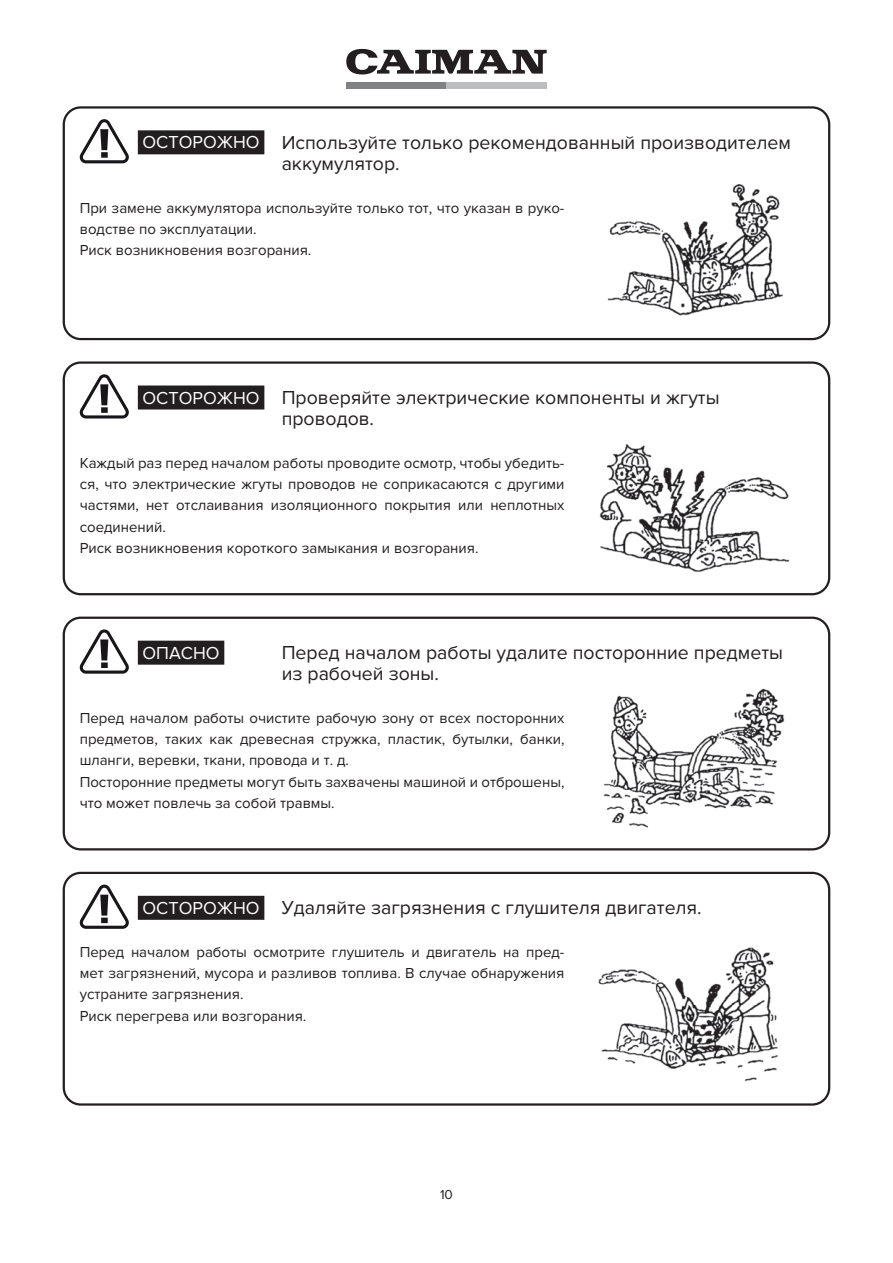
<style>
.page{position:relative;width:893px;height:1263px;background:#fff}
.page>*{position:absolute;margin:0;border:0;box-sizing:border-box;transform-origin:0 0}
.t1{font:19.5px/21.3px "Proxima Nova";color:#231f20}
.t2{font:18px "Proxima Nova";color:#fff}
.t3{font:15px/21.3px "Proxima Nova";color:#231f20}
.t4{font:13.5px "Proxima Nova";color:#231f20}
.s1{font-size:18px;color:#fff}
</style>
<div class="page">
<svg style="left:346px;top:49px;width:201px;height:25px"></svg>
<div style="left:347px;top:82px;width:100px;height:7px;background:#808285"></div>
<div style="left:447px;top:82px;width:100px;height:7px;background:#bcbdc0"></div>
<div style="left:63px;top:106px;width:767px;height:234px;border:2px solid #231f20;border-radius:17px"></div>
<div style="left:63px;top:361px;width:767px;height:234px;border:2px solid #231f20;border-radius:17px"></div>
<svg style="left:80px;top:119px;width:49px;height:44px"></svg>
<svg style="left:80px;top:374px;width:49px;height:44px"></svg>
<div style="left:138px;top:130px;width:126px;height:24px;background:#231f20"></div>
<div style="left:138px;top:385px;width:126px;height:24px;background:#231f20"></div>
<img style="left:607px;top:184px;width:176px;height:132px">
<img style="left:599px;top:444px;width:191px;height:128px">
<div style="left:63px;top:617px;width:767px;height:233px;border:2px solid #231f20;border-radius:17px"></div>
<div style="left:63px;top:872px;width:767px;height:234px;border:2px solid #231f20;border-radius:17px"></div>
<svg style="left:80px;top:629px;width:49px;height:45px"></svg>
<svg style="left:80px;top:885px;width:49px;height:44px"></svg>
<div style="left:138px;top:641px;width:86px;height:24px;background:#231f20"></div>
<div style="left:138px;top:896px;width:126px;height:24px;background:#231f20"></div>
<img style="left:603px;top:688px;width:182px;height:140px">
<img style="left:598px;top:947px;width:180px;height:135px">
<p class="t2" style="left:142px;top:132px;width:119px">ОСТОРОЖНО</p>
<h1 class="t1" style="left:282px;top:132px;width:511px">Используйте только рекомендованный производителем аккумулятор.</h1>
<p class="t3" style="left:80px;top:197px;width:486px">При замене аккумулятора используйте только тот, что указан в руко&shy;водстве по эксплуатации.<br>Риск возникновения возгорания.</p>
<p class="t2" style="left:142px;top:387px;width:119px">ОСТОРОЖНО</p>
<h1 class="t1" style="left:282px;top:387px;width:439px">Проверяйте электрические компоненты и жгуты проводов.</h1>
<p class="t3" style="left:80px;top:452px;width:486px">Каждый раз перед началом работы проводите осмотр, чтобы убедить&shy;ся, что электрические жгуты проводов не соприкасаются с другими частями, нет отслаивания изоляционного покрытия или неплотных соединений.<br>Риск возникновения короткого замыкания и возгорания.</p>
<p class="t2" style="left:142px;top:642px;width:79px">ОПАСНО</p>
<h1 class="t1" style="left:282px;top:642px;width:503px">Перед началом работы удалите посторонние предметы из рабочей зоны.</h1>
<p class="t3" style="left:80px;top:707px;width:486px">Перед началом работы очистите рабочую зону от всех посторонних предметов, таких как древесная стружка, пластик, бутылки, банки, шланги, веревки, ткани, провода и т. д.<br>Посторонние предметы могут быть захвачены машиной и отброшены, что может повлечь за собой травмы.</p>
<h1 class="t1" style="left:142px;top:897px;width:561px"><span class="s1">ОСТОРОЖНО</span> Удаляйте загрязнения с глушителя двигателя.</h1>
<p class="t3" style="left:80px;top:941px;width:486px">Перед началом работы осмотрите глушитель и двигатель на пред&shy;мет загрязнений, мусора и разливов топлива. В случае обнаружения устраните загрязнения.<br>Риск перегрева или возгорания.</p>
<p class="t4" style="left:440px;top:1186px;width:14px">10</p>
</div>
